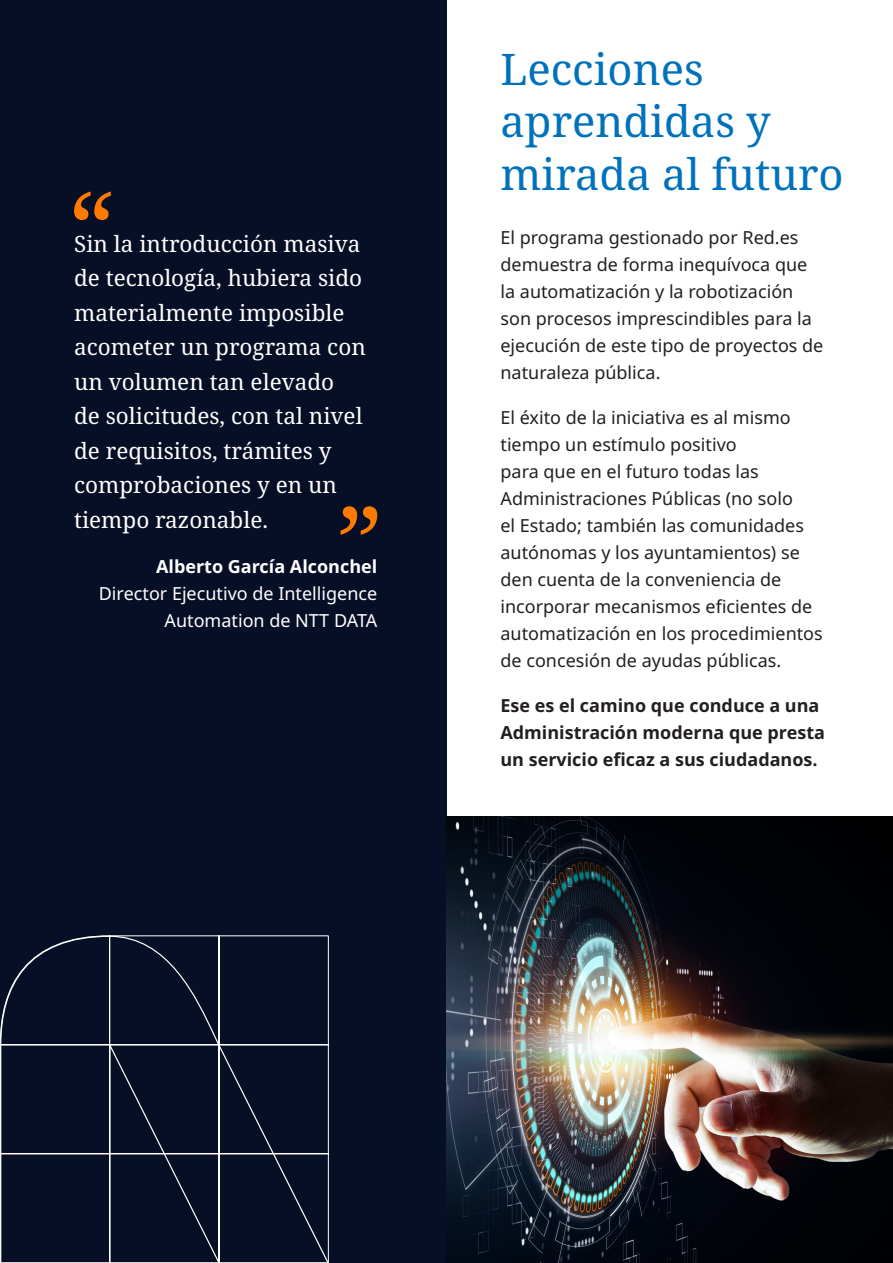
<style>
.page{position:relative;width:893px;height:1263px;background:#fff}
.page>*{position:absolute;margin:0;border:0;box-sizing:border-box;transform-origin:0 0}
.t1{font:43.5px/52.2px "Noto Serif";color:#0072bc}
.t2{font:22.5px/34.5px "Noto Serif";color:#fff}
.t3{font:18px/27px "Noto Sans";color:#231f20}
.t4{font:700 18px/27px "Noto Sans";color:#231f20}
.t5{font:18px "Noto Sans";color:#fff}
.t6{font:700 18px "Noto Sans";color:#fff}
</style>
<div class="page">
<div style="left:0;top:0;width:446px;height:1263px;background:#070f26"></div>
<img style="left:446px;top:816px;width:447px;height:447px">
<svg style="left:74px;top:192px;width:37px;height:28px"></svg>
<svg style="left:341px;top:506px;width:36px;height:29px"></svg>
<svg style="left:0;top:935px;width:329px;height:328px"></svg>
<p class="t1" style="left:500px;top:45px;width:345px">Lecciones aprendidas y mirada al futuro</p>
<p class="t2" style="left:74px;top:227px;width:293px">Sin la introducción masiva de tecnología, hubiera sido materialmente imposible acometer un programa con un volumen tan elevado<br>de solicitudes, con tal nivel de requisitos, trámites y comprobaciones y en un tiempo razonable.</p>
<p class="t3" style="left:500px;top:224px;width:324px">El programa gestionado por Red.es demuestra de forma inequívoca que la automatización y la robotización son procesos imprescindibles para la ejecución de este tipo de proyectos de naturaleza pública.</p>
<p class="t3" style="left:500px;top:404px;width:324px">El éxito de la iniciativa es al mismo tiempo un estímulo positivo<br>para que en el futuro todas las Administraciones Públicas (no solo<br>el Estado; también las comunidades autónomas y los ayuntamientos) se den cuenta de la conveniencia de incorporar mecanismos eficientes de automatización en los procedimientos de concesión de ayudas públicas.</p>
<p class="t4" style="left:500px;top:692px;width:326px">Ese es el camino que conduce a una<br>Administración moderna que presta un servicio eficaz a sus ciudadanos.</p>
<p class="t6" style="left:156px;top:554px;width:223px">Alberto García Alconchel</p>
<p class="t5" style="left:99px;top:581px;width:280px">Director Ejecutivo de Intelligence</p>
<p class="t5" style="left:165px;top:608px;width:214px">Automation de NTT DATA</p>
</div>
